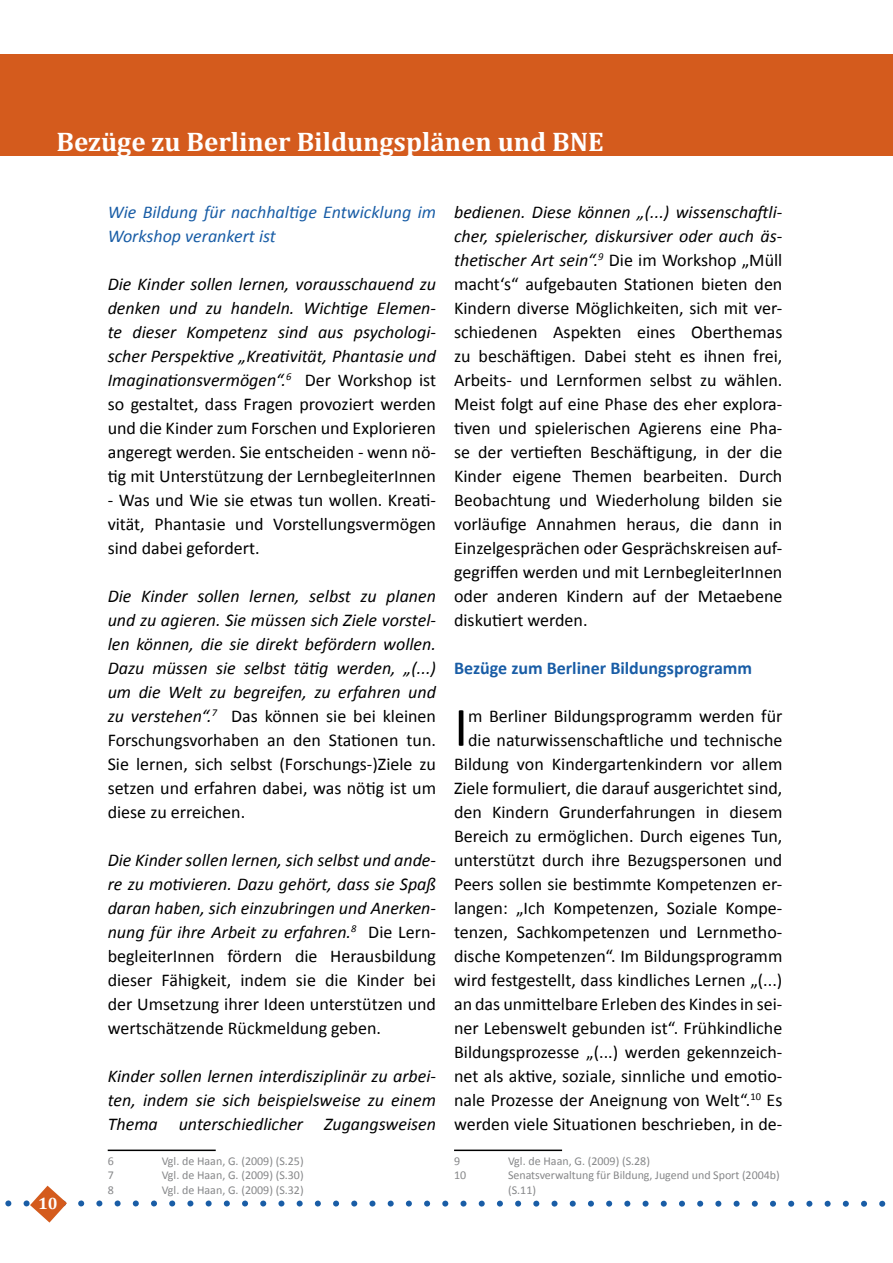
<style>
.page{position:relative;width:893px;height:1263px;background:#fff}
.page>*{position:absolute;margin:0;border:0;box-sizing:border-box;transform-origin:0 0}
.t1{font:55.8px "Calibri";color:#000}
.t2{font:700 27px "Cambria";color:#fff}
.t3{font:18px/24px "Calibri";color:#000;text-align:justify}
.t4{font:italic 18px/24px "Calibri";color:#000;text-align:justify}
.t5{font:italic 18px/24px "Calibri";color:#195da6}
.t6{font:700 18px "Calibri";color:#195da6}
.t7{font:700 16.5px "Cambria";color:#fff}
.t8{font:12px/14.4px "Calibri";letter-spacing:-.005em;color:#87888a}
.s1{font-style:normal}
.s2{font-style:italic}
</style>
<div class="page">
<svg style="left:5px;top:1186px;width:881px;height:36px"></svg>
<div style="left:0;top:54px;width:893px;height:101px;background:#d45b1d"></div>
<hr style="left:108px;top:1149px;width:108px;height:2px;background:#000">
<hr style="left:454px;top:1149px;width:108px;height:2px;background:#000">
<h2 class="t2" style="left:57px;top:125px;width:549px">Bezüge zu Berliner Bildungsplänen und BNE</h2>
<p class="t7" style="left:38px;top:1194px;width:21px">10</p>
<p class="t5" style="left:108px;top:199px;width:330px">Wie Bildung für nachhaltige Entwicklung im<br>Workshop verankert ist</p>
<p class="t4" style="left:108px;top:271px;width:330px">Die Kinder sollen lernen, vorausschauend zu denken und zu handeln. Wichtige Elemen&shy;te dieser Kompetenz sind aus psychologi&shy;scher Perspektive „Kreativität, Phantasie und Imaginationsvermögen“.<sup>6</sup> <span class="s1">Der Workshop ist so gestaltet, dass Fragen provoziert werden und die Kinder zum Forschen und Explorieren angeregt werden. Sie entscheiden - wenn nö&shy;tig mit Unterstützung der LernbegleiterInnen</span></p>
<p class="t3" style="left:108px;top:487px;width:330px">- Was und Wie sie etwas tun wollen. Kreati&shy;vität, Phantasie und Vorstellungsvermögen sind dabei gefordert.</p>
<p class="t4" style="left:108px;top:583px;width:330px">Die Kinder sollen lernen, selbst zu planen und zu agieren. Sie müssen sich Ziele vorstel&shy;len können, die sie direkt befördern wollen.<br>Dazu müssen sie selbst tätig werden, „(...) um die Welt zu begreifen, zu erfahren und zu verstehen“.<sup>7</sup> <span class="s1">Das können sie bei kleinen Forschungsvorhaben an den Stationen tun.<br>Sie lernen, sich selbst (Forschungs-)Ziele zu setzen und erfahren dabei, was nötig ist um diese zu erreichen.</span></p>
<p class="t3" style="left:108px;top:847px;width:330px"><span class="s2">Die Kinder sollen lernen, sich selbst und ande&shy;re zu motivieren. Dazu gehört, dass sie Spaß daran haben, sich einzubringen und Anerken&shy;nung für ihre Arbeit zu erfahren.</span><sup>8</sup> Die Lern&shy;begleiterInnen fördern die Herausbildung dieser Fähigkeit, indem sie die Kinder bei der Umsetzung ihrer Ideen unterstützen und wertschätzende Rückmeldung geben.</p>
<p class="t4" style="left:108px;top:1063px;width:330px">Kinder sollen lernen interdisziplinär zu arbei&shy;ten, indem sie sich beispielsweise zu einem Thema unterschiedlicher Zugangsweisen</p>
<p class="t8" style="left:108px;top:1153px;width:8px">6</p>
<p class="t8" style="left:162px;top:1153px;width:143px">Vgl. de Haan, G. (2009) (S.25)</p>
<p class="t8" style="left:108px;top:1167px;width:8px">7</p>
<p class="t8" style="left:162px;top:1167px;width:143px">Vgl. de Haan, G. (2009) (S.30)</p>
<p class="t8" style="left:108px;top:1182px;width:8px">8</p>
<p class="t8" style="left:162px;top:1182px;width:143px">Vgl. de Haan, G. (2009) (S.32)</p>
<p class="t3" style="left:454px;top:199px;width:330px"><span class="s2">bedienen. Diese können „(...) wissenschaftli&shy;cher, spielerischer, diskursiver oder auch äs&shy;thetischer Art sein“.</span><sup>9</sup> Die im Workshop „Müll macht‘s“ aufgebauten Stationen bieten den Kindern diverse Möglichkeiten, sich mit ver&shy;schiedenen Aspekten eines Oberthemas zu beschäftigen. Dabei steht es ihnen frei, Arbeits- und Lernformen selbst zu wählen.<br>Meist folgt auf eine Phase des eher explora&shy;tiven und spielerischen Agierens eine Pha&shy;se der vertieften Beschäftigung, in der die Kinder eigene Themen bearbeiten. Durch Beobachtung und Wiederholung bilden sie vorläufige Annahmen heraus, die dann in Einzelgesprächen oder Gesprächskreisen auf&shy;gegriffen werden und mit LernbegleiterInnen oder anderen Kindern auf der Metaebene diskutiert werden.</p>
<p class="t6" style="left:454px;top:656px;width:300px">Bezüge zum Berliner Bildungsprogramm</p>
<h1 class="t1" style="left:454px;top:692px;width:16px">I</h1>
<p class="t3" style="left:454px;top:703px;width:330px;text-align:right">m Berliner Bildungsprogramm werden für die naturwissenschaftliche und technische Bildung von Kindergartenkindern vor allem Ziele formuliert, die darauf ausgerichtet sind, den Kindern Grunderfahrungen in diesem Bereich zu ermöglichen. Durch eigenes Tun, unterstützt durch ihre Bezugspersonen und Peers sollen sie bestimmte Kompetenzen er&shy;langen: „Ich Kompetenzen, Soziale Kompe&shy;tenzen, Sachkompetenzen und Lernmetho&shy;dische Kompetenzen“. Im Bildungsprogramm wird festgestellt, dass kindliches Lernen „(...) an das unmittelbare Erleben des Kindes in sei&shy;ner Lebenswelt gebunden ist“. Frühkindliche Bildungsprozesse „(...) werden gekennzeich&shy;net als aktive, soziale, sinnliche und emotio&shy;nale Prozesse der Aneignung von Welt“.<sup>10</sup> Es werden viele Situationen beschrieben, in de-</p>
<p class="t8" style="left:454px;top:1153px;width:8px">9</p>
<p class="t8" style="left:508px;top:1153px;width:143px">Vgl. de Haan, G. (2009) (S.28)</p>
<p class="t8" style="left:454px;top:1167px;width:14px">10</p>
<p class="t8" style="left:508px;top:1167px;width:273px">Senatsverwaltung für Bildung, Jugend und Sport (2004b) (S.11)</p>
</div>
